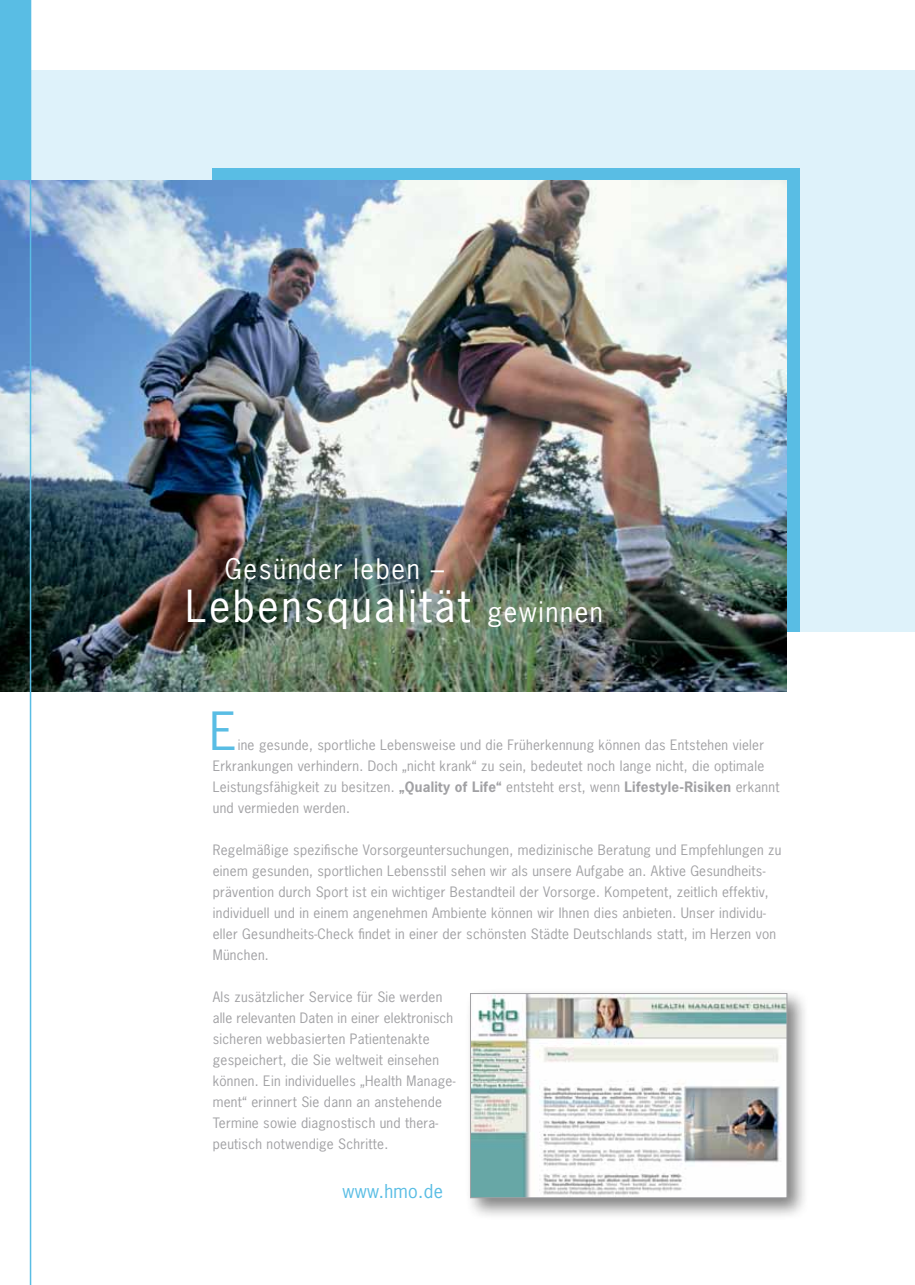
<style>
.page{position:relative;width:915px;height:1285px;background:#fff}
.page>*{position:absolute;margin:0;border:0;box-sizing:border-box;transform-origin:0 0}
.t1{font:49.5px "News Gothic Std";color:#59bde4}
.t2{font:41.55px "News Gothic Std";letter-spacing:.06em;color:#fff}
.t3{font:26.55px "News Gothic Std";letter-spacing:.06em;color:#fff}
.t4{font:18px "News Gothic Std";letter-spacing:.02em;color:#59bde4}
.t5{font:13.5px/21px "News Gothic Std";letter-spacing:.02em;color:#a1a1a4}
.s1{font-size:26.55px}
.s2{font-weight:700}
</style>
<div class="page">
<div style="left:0;top:70px;width:914px;height:561px;background:#def2fa"></div>
<div style="left:0;top:0;width:30px;height:181px;background:#59bde4"></div>
<svg style="left:213px;top:168px;width:586px;height:463px;background:#5fbde2"></svg>
<img style="left:0;top:181px;width:786px;height:510px">
<div style="left:464px;top:987px;width:345px;height:233px;background:#000;opacity:.5"></div>
<img style="left:472px;top:994px;width:313px;height:201px">
<div style="left:470px;top:992px;width:317px;height:205px;border:1px solid #a1a1a4"></div>
<hr style="left:30px;top:0;width:1px;height:1284px;background:#59bde4">
<h3 class="t3" style="left:225px;top:551px;width:220px">Gesünder leben –</h3>
<h2 class="t2" style="left:185px;top:580px;width:419px">Lebensqualität <span class="s1">gewinnen</span></h2>
<h1 class="t1" style="left:209px;top:699px;width:29px">E</h1>
<p class="t5" style="left:213px;top:734px;width:568px;text-indent:25px">ine gesunde, sportliche Lebensweise und die Früherkennung können das Entstehen vieler Erkrankungen verhindern. Doch „nicht krank“ zu sein, bedeutet noch lange nicht, die optimale Leistungsfähigkeit zu besitzen. <span class="s2">„Quality of Life“</span> entsteht erst, wenn <span class="s2">Lifestyle-Risiken</span> erkannt und vermieden werden.</p>
<p class="t5" style="left:213px;top:839px;width:570px">Regelmäßige spezifische Vorsorgeuntersuchungen, medizinische Beratung und Empfehlungen zu einem gesunden, sportlichen Lebensstil sehen wir als unsere Aufgabe an. Aktive Gesundheits&shy;prävention durch Sport ist ein wichtiger Bestandteil der Vorsorge. Kompetent, zeitlich effektiv, individuell und in einem angenehmen Ambiente können wir Ihnen dies anbieten. Unser individu&shy;eller Gesundheits-Check findet in einer der schönsten Städte Deutschlands statt, im Herzen von München.</p>
<p class="t5" style="left:213px;top:986px;width:244px">Als zusätzlicher Service für Sie werden alle relevanten Daten in einer elektronisch sicheren webbasierten Patientenakte gespeichert, die Sie weltweit einsehen können. Ein individuelles „Health Manage&shy;ment“ erinnert Sie dann an anstehende Termine sowie diagnostisch und thera&shy;peutisch notwendige Schritte.</p>
<h3 class="t4" style="left:342px;top:1179px;width:102px">www.hmo.de</h3>
</div>
